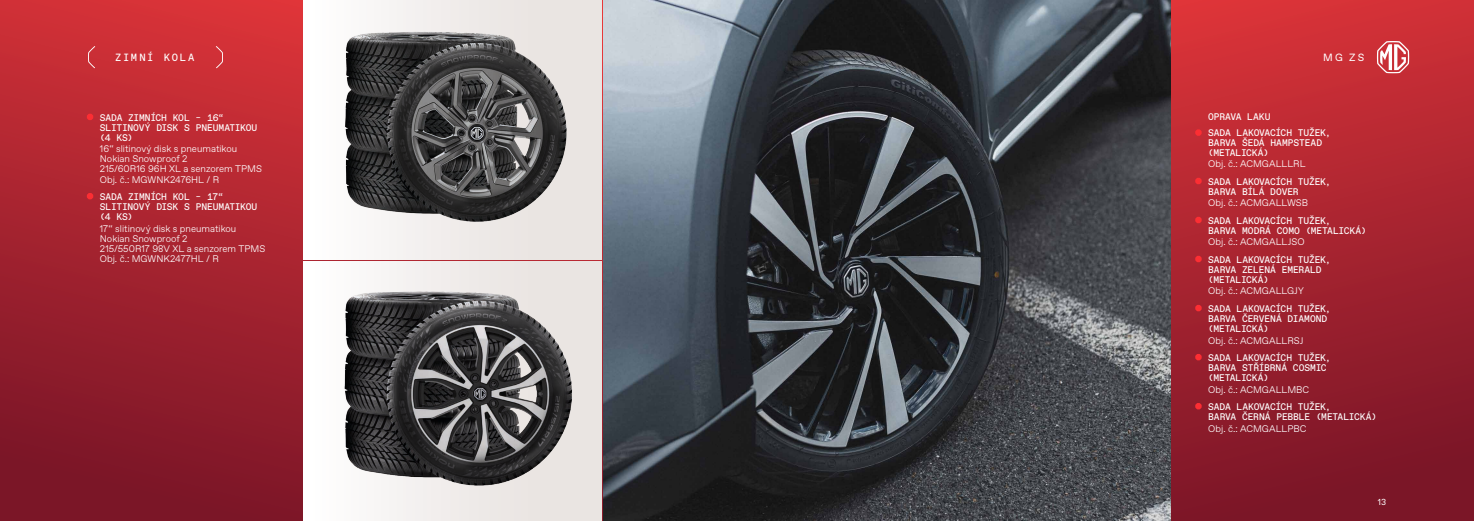
<style>
.page{position:relative;width:1474px;height:521px;background:#fff}
.page>*{position:absolute;margin:0;border:0;box-sizing:border-box;transform-origin:0 0}
.t1{font:10.5px "ABC Favorit Mono";letter-spacing:.15em;color:#fff}
.t2{font:10.5px "ABC Favorit Unlicensed Trial";color:#fff}
.t3{font:9.62px/10.1px "ABC Favorit Mono";letter-spacing:-.02em;color:#fff}
.t4{font:300 9.62px/10.1px "ABC Favorit Unlicensed Trial";color:#fff}
.t5{font:8.75px "ABC Favorit Unlicensed Trial";color:#fff}
</style>
<div class="page">
<div style="left:737px;top:0;width:736px;height:521px;background:linear-gradient(to bottom,#d63238,#751426)"></div>
<svg style="left:1376px;top:41px;width:33px;height:32px"></svg>
<div style="left:0;top:0;width:737px;height:521px;background:linear-gradient(to bottom,#d63238,#761426)"></div>
<div style="left:303px;top:262px;width:298px;height:259px;background:linear-gradient(to right,#fefdfd,#e6e0dc)"></div>
<img style="left:337px;top:280px;width:238px;height:209px">
<div style="left:303px;top:0;width:298px;height:259px;background:linear-gradient(to right,#fefdfd,#e6e0dc)"></div>
<img style="left:327px;top:20px;width:256px;height:212px">
<svg style="left:87px;top:114px;width:6px;height:6px"></svg>
<svg style="left:87px;top:193px;width:6px;height:6px"></svg>
<img style="left:603px;top:0;width:567px;height:521px">
<svg style="left:1195px;top:129px;width:6px;height:7px"></svg>
<svg style="left:1195px;top:178px;width:6px;height:6px"></svg>
<svg style="left:1195px;top:217px;width:6px;height:6px"></svg>
<svg style="left:1195px;top:256px;width:6px;height:6px"></svg>
<svg style="left:1195px;top:305px;width:6px;height:6px"></svg>
<svg style="left:1195px;top:354px;width:6px;height:6px"></svg>
<svg style="left:1195px;top:403px;width:6px;height:6px"></svg>
<svg style="left:88px;top:46px;width:7px;height:22px"></svg>
<svg style="left:216px;top:46px;width:7px;height:22px"></svg>
<p class="t1" style="left:115px;top:50px;width:81px">ZIMNÍ KOLA</p>
<p class="t3" style="left:100px;top:112px;width:159px">SADA ZIMNÍCH KOL – 16“<br>SLITINOVÝ DISK S PNEUMATIKOU (4 KS)</p>
<p class="t4" style="left:100px;top:144px;width:164px">16“ slitinový disk s pneumatikou<br>Nokian Snowproof 2<br>215/60R16 96H XL a senzorem TPMS<br>Obj. č.: MGWNK2476HL / R</p>
<p class="t3" style="left:100px;top:191px;width:159px">SADA ZIMNÍCH KOL – 17“<br>SLITINOVÝ DISK S PNEUMATIKOU (4 KS)</p>
<p class="t4" style="left:100px;top:223px;width:167px">17“ slitinový disk s pneumatikou<br>Nokian Snowproof 2<br>215/550R17 98V XL a senzorem TPMS<br>Obj. č.: MGWNK2477HL / R</p>
<p class="t2" style="left:1323px;top:50px;width:42px">MG ZS</p>
<p class="t3" style="left:1208px;top:109px;width:124px;line-height:15.7px">OPRAVA LAKU<br>SADA LAKOVACÍCH TUŽEK,</p>
<p class="t3" style="left:1208px;top:137px;width:115px">BARVA ŠEDÁ HAMPSTEAD (METALICKÁ)</p>
<p class="t4" style="left:1208px;top:159px;width:99px">Obj. č.: ACMGALLLRL</p>
<p class="t3" style="left:1208px;top:176px;width:124px">SADA LAKOVACÍCH TUŽEK,<br>BARVA BÍLÁ DOVER</p>
<p class="t4" style="left:1208px;top:198px;width:101px">Obj. č.: ACMGALLWSB</p>
<p class="t3" style="left:1208px;top:215px;width:160px">SADA LAKOVACÍCH TUŽEK,<br>BARVA MODRÁ COMO (METALICKÁ)</p>
<p class="t4" style="left:1208px;top:237px;width:98px">Obj. č.: ACMGALLJSO</p>
<p class="t3" style="left:1208px;top:254px;width:124px">SADA LAKOVACÍCH TUŽEK,<br>BARVA ZELENÁ EMERALD (METALICKÁ)</p>
<p class="t4" style="left:1208px;top:286px;width:97px">Obj. č.: ACMGALLGJY</p>
<p class="t3" style="left:1208px;top:303px;width:124px">SADA LAKOVACÍCH TUŽEK,<br>BARVA ČERVENÁ DIAMOND (METALICKÁ)</p>
<p class="t4" style="left:1208px;top:335px;width:97px">Obj. č.: ACMGALLRSJ</p>
<p class="t3" style="left:1208px;top:352px;width:124px">SADA LAKOVACÍCH TUŽEK,<br>BARVA STŘÍBRNÁ COSMIC (METALICKÁ)</p>
<p class="t4" style="left:1208px;top:384px;width:102px">Obj. č.: ACMGALLMBC</p>
<p class="t3" style="left:1208px;top:401px;width:170px">SADA LAKOVACÍCH TUŽEK,<br>BARVA ČERNÁ PEBBLE (METALICKÁ)</p>
<p class="t4" style="left:1208px;top:423px;width:100px">Obj. č.: ACMGALLPBC</p>
<p class="t5" style="left:1377px;top:496px;width:10px">13</p>
</div>
